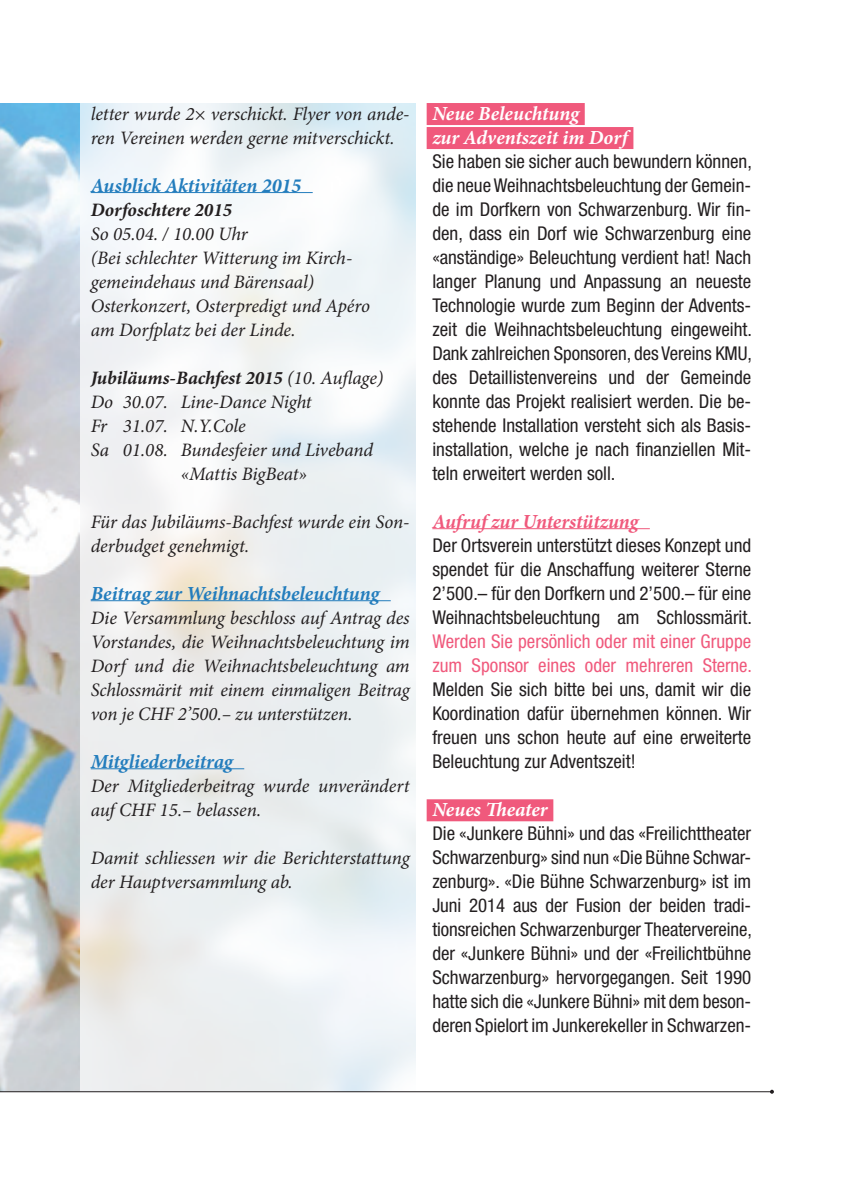
<style>
.page{position:relative;width:842px;height:1191px;background:#fff}
.page>*{position:absolute;margin:0;border:0;box-sizing:border-box;transform-origin:0 0}
.t1{font:italic 700 20px "Minion Pro";letter-spacing:-.005em;color:#237dbd}
.t2{font:italic 700 20px/24px "Minion Pro";color:#fff}
.t3{font:italic 700 20px "Minion Pro";letter-spacing:-.005em;color:#f0597c}
.t4{font:condensed 19px/24px "Helvetica Neue LT Std";color:#231f20}
.t5{font:italic 19px/24px "Minion Pro";letter-spacing:-.005em;color:#231f20}
.t6{font:condensed 19px/24px "Helvetica Neue LT Std";color:#f0597c}
.t7{font:italic 700 19px "Minion Pro";color:#231f20}
.s1{font-weight:400}
</style>
<div class="page">
<img style="left:79px;top:103px;width:336px;height:988px">
<hr style="left:91px;top:192px;width:222px;height:1px;background:#237dbd">
<hr style="left:91px;top:600px;width:300px;height:1px;background:#237dbd">
<hr style="left:91px;top:768px;width:153px;height:1px;background:#237dbd">
<img style="left:0;top:103px;width:79px;height:988px">
<div style="left:427px;top:103px;width:158px;height:22px;background:#f0597c"></div>
<div style="left:427px;top:127px;width:206px;height:22px;background:#f0597c"></div>
<hr style="left:432px;top:528px;width:218px;height:1px;background:#f0597c">
<div style="left:427px;top:799px;width:126px;height:22px;background:#f0597c"></div>
<hr style="left:0;top:1091px;width:772px;height:1px;background:#231f20">
<svg style="left:770px;top:1089px;width:4px;height:4px"></svg>
<p class="t5" style="left:91px;top:102px;width:320px">letter wurde 2× verschickt. Flyer von ande&shy;ren Vereinen werden gerne mitverschickt.</p>
<p class="t1" style="left:91px;top:171px;width:212px">Ausblick Aktivitäten 2015</p>
<p class="t7" style="left:91px;top:196px;width:143px">Dorfoschtere 2015</p>
<p class="t5" style="left:91px;top:222px;width:281px">So 05.04. / 10.00 Uhr<br>(Bei schlechter Witterung im Kirch&shy;gemeindehaus und Bärensaal)<br>Osterkonzert, Osterpredigt und Apéro am Dorfplatz bei der Linde.</p>
<p class="t7" style="left:91px;top:364px;width:294px">Jubiläums-Bachfest 2015 <span class="s1">(10. Auflage)</span></p>
<p class="t5" style="left:91px;top:390px;width:223px">Do 30.07. Line-Dance Night</p>
<p class="t5" style="left:91px;top:414px;width:157px">Fr 31.07. N.Y.Cole</p>
<p class="t5" style="left:91px;top:438px;width:284px">Sa 01.08. Bundesfeier und Liveband</p>
<p class="t5" style="left:181px;top:462px;width:128px">«Mattis BigBeat»</p>
<p class="t5" style="left:91px;top:510px;width:320px">Für das Jubiläums-Bachfest wurde ein Son&shy;derbudget genehmigt.</p>
<p class="t1" style="left:91px;top:579px;width:290px">Beitrag zur Weihnachtsbeleuchtung</p>
<p class="t5" style="left:91px;top:606px;width:320px;text-align:justify">Die Versammlung beschloss auf Antrag des Vorstandes, die Weihnachtsbeleuchtung im Dorf und die Weihnachtsbeleuchtung am Schlossmärit mit einem einmaligen Beitrag von je CHF 2’500.– zu unterstützen.</p>
<p class="t1" style="left:91px;top:747px;width:144px">Mitgliederbeitrag</p>
<p class="t5" style="left:91px;top:774px;width:320px">Der Mitgliederbeitrag wurde unverändert auf CHF 15.– belassen.</p>
<p class="t5" style="left:91px;top:846px;width:320px">Damit schliessen wir die Berichterstattung der Hauptversammlung ab.</p>
<p class="t2" style="left:432px;top:101px;width:197px">Neue Beleuchtung<br>zur Adventszeit im Dorf</p>
<p class="t4" style="left:432px;top:149px;width:321px">Sie haben sie sicher auch bewundern können, die neue Weihnachtsbeleuchtung der Gemein&shy;de im Dorfkern von Schwarzenburg. Wir fin&shy;den, dass ein Dorf wie Schwarzenburg eine «anständige» Beleuchtung verdient hat! Nach langer Planung und Anpassung an neueste Technologie wurde zum Beginn der Advents&shy;zeit die Weihnachtsbeleuchtung eingeweiht.<br>Dank zahlreichen Sponsoren, des Vereins KMU, des Detaillistenvereins und der Gemeinde konnte das Projekt realisiert werden. Die be&shy;stehende Installation versteht sich als Basis&shy;installation, welche je nach finanziellen Mit&shy;teln erweitert werden soll.</p>
<p class="t3" style="left:432px;top:507px;width:208px">Aufruf zur Unterstützung</p>
<p class="t4" style="left:432px;top:533px;width:321px;text-align:justify">Der Ortsverein unterstützt dieses Konzept und spendet für die Anschaffung weiterer Sterne 2’500.– für den Dorfkern und 2’500.– für eine Weihnachtsbeleuchtung am Schlossmärit.</p>
<p class="t6" style="left:432px;top:629px;width:321px">Werden Sie persönlich oder mit einer Gruppe zum Sponsor eines oder mehreren Sterne.</p>
<p class="t4" style="left:432px;top:677px;width:320px;text-align:justify">Melden Sie sich bitte bei uns, damit wir die Koordination dafür übernehmen können. Wir freuen uns schon heute auf eine erweiterte Beleuchtung zur Adventszeit!</p>
<p class="t2" style="left:432px;top:797px;width:117px">Neues Theater</p>
<p class="t4" style="left:432px;top:821px;width:321px">Die «Junkere Bühni» und das «Freilichttheater Schwarzenburg» sind nun «Die Bühne Schwar&shy;zenburg». «Die Bühne Schwarzenburg» ist im Juni 2014 aus der Fusion der beiden tradi&shy;tionsreichen Schwarzenburger Theatervereine, der «Junkere Bühni» und der «Freilichtbühne Schwarzenburg» hervorgegangen. Seit 1990 hatte sich die «Junkere Bühni» mit dem beson&shy;deren Spielort im Junkerekeller in Schwarzen-</p>
</div>
